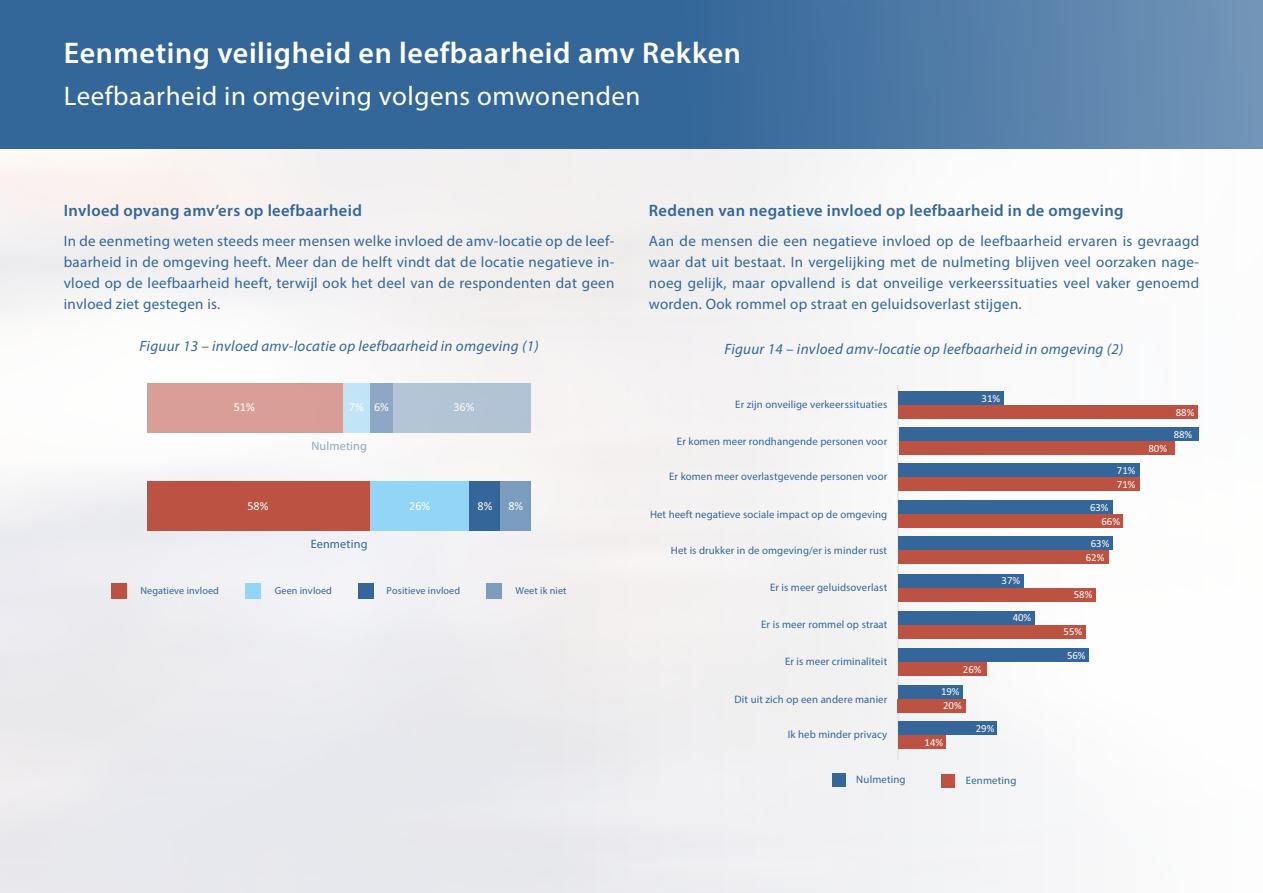
<style>
.page{position:relative;width:1263px;height:893px;background:#fff}
.page>*{position:absolute;margin:0;border:0;box-sizing:border-box;transform-origin:0 0}
.t1{font:600 30px "Myriad Pro";letter-spacing:.02em;color:#fff}
.t2{font:27px "Myriad Pro";letter-spacing:.02em;color:#fff}
.t3{font:600 16.5px "Myriad Pro";letter-spacing:.02em;color:#369}
.t4{font:15px/21px "Myriad Pro";letter-spacing:.02em;color:#369;text-align:justify}
.t5{font:italic 15px "Myriad Pro";letter-spacing:.02em;color:#369}
.t6{font:12.15px "Calibri";color:#fff}
.t7{font:12.15px "Myriad Pro";letter-spacing:.015em;color:#34669a}
.t8{font:10.8px "Myriad Pro";letter-spacing:.01em;color:#34669a}
.t9{font:10.8px/13.8px "Calibri";color:#fff}
.t10{font:10.2px "Myriad Pro";letter-spacing:.01em;color:#34669a}
</style>
<div class="page">
<img style="left:0;top:149px;width:1199px;height:744px">
<svg style="left:0;top:0;width:1263px;height:149px;background:#4170a0"></svg>
<div style="left:941px;top:774px;width:14px;height:13px;background:#bc5242"></div>
<div style="left:832px;top:773px;width:13px;height:14px;background:#34669a"></div>
<hr style="left:897px;top:385px;width:1px;height:375px;background:#d9d9d9">
<div style="left:898px;top:685px;width:64px;height:13px;background:#34669a"></div>
<div style="left:898px;top:699px;width:68px;height:13px;background:#bc5242"></div>
<div style="left:898px;top:391px;width:105px;height:14px;background:#34669a"></div>
<div style="left:898px;top:405px;width:299px;height:14px;background:#bc5242"></div>
<div style="left:898px;top:611px;width:136px;height:14px;background:#34669a"></div>
<div style="left:898px;top:625px;width:187px;height:13px;background:#bc5242"></div>
<div style="left:898px;top:721px;width:98px;height:14px;background:#34669a"></div>
<div style="left:898px;top:735px;width:47px;height:14px;background:#bc5242"></div>
<div style="left:898px;top:648px;width:190px;height:14px;background:#34669a"></div>
<div style="left:898px;top:662px;width:88px;height:14px;background:#bc5242"></div>
<div style="left:898px;top:537px;width:214px;height:13px;background:#34669a"></div>
<div style="left:898px;top:550px;width:211px;height:14px;background:#bc5242"></div>
<div style="left:898px;top:463px;width:241px;height:14px;background:#34669a"></div>
<div style="left:898px;top:477px;width:241px;height:14px;background:#bc5242"></div>
<div style="left:898px;top:501px;width:214px;height:13px;background:#34669a"></div>
<div style="left:898px;top:514px;width:224px;height:14px;background:#bc5242"></div>
<div style="left:898px;top:574px;width:126px;height:13px;background:#34669a"></div>
<div style="left:898px;top:588px;width:197px;height:13px;background:#bc5242"></div>
<div style="left:899px;top:428px;width:299px;height:13px;background:#34669a"></div>
<div style="left:899px;top:441px;width:275px;height:14px;background:#bc5242"></div>
<div style="left:370px;top:481px;width:99px;height:50px;background:#93d5f6"></div>
<div style="left:469px;top:481px;width:31px;height:50px;background:#34669a"></div>
<div style="left:500px;top:481px;width:31px;height:50px;background:#7b9cbd"></div>
<div style="left:147px;top:481px;width:223px;height:50px;background:#bc5242"></div>
<div style="left:112px;top:583px;width:15px;height:15px;background:#bc5242"></div>
<div style="left:246px;top:583px;width:15px;height:15px;background:#93d5f6"></div>
<div style="left:358px;top:583px;width:16px;height:15px;background:#34669a"></div>
<div style="left:487px;top:583px;width:15px;height:15px;background:#7b9cbd"></div>
<div style="left:343px;top:383px;width:27px;height:49px;background:#c1e5f7"></div>
<div style="left:370px;top:383px;width:23px;height:49px;background:#8da8c4"></div>
<div style="left:393px;top:383px;width:138px;height:49px;background:#b3c4d6"></div>
<div style="left:147px;top:383px;width:196px;height:49px;background:#d99f96"></div>
<h1 class="t1" style="left:64px;top:34px;width:679px">Eenmeting veiligheid en leefbaarheid amv Rekken</h1>
<h2 class="t2" style="left:64px;top:79px;width:578px">Leefbaarheid in omgeving volgens omwonenden</h2>
<p class="t3" style="left:64px;top:200px;width:300px">Invloed opvang amv’ers op leefbaarheid</p>
<p class="t4" style="left:64px;top:230px;width:552px">In de eenmeting weten steeds meer mensen welke invloed de amv-locatie op de leef&shy;baarheid in de omgeving heeft. Meer dan de helft vindt dat de locatie negatieve in&shy;vloed op de leefbaarheid heeft, terwijl ook het deel van de respondenten dat geen invloed ziet gestegen is.</p>
<p class="t3" style="left:649px;top:200px;width:476px">Redenen van negatieve invloed op leefbaarheid in de omgeving</p>
<p class="t4" style="left:649px;top:230px;width:552px">Aan de mensen die een negatieve invloed op de leefbaarheid ervaren is gevraagd waar dat uit bestaat. In vergelijking met de nulmeting blijven veel oorzaken nage&shy;noeg gelijk, maar opvallend is dat onveilige verkeerssituaties veel vaker genoemd worden. Ook rommel op straat en geluidsoverlast stijgen.</p>
<p class="t5" style="left:140px;top:337px;width:400px">Figuur 13 – invloed amv-locatie op leefbaarheid in omgeving (1)</p>
<p class="t5" style="left:724px;top:340px;width:400px">Figuur 14 – invloed amv-locatie op leefbaarheid in omgeving (2)</p>
<p class="t6" style="left:234px;top:398px;width:23px">51%</p>
<p class="t6" style="left:349px;top:398px;width:42px">7% 6%</p>
<p class="t6" style="left:453px;top:398px;width:23px">36%</p>
<p class="t7" style="left:311px;top:439px;width:57px">Nulmeting</p>
<p class="t6" style="left:247px;top:498px;width:23px">58%</p>
<p class="t6" style="left:409px;top:497px;width:23px">26%</p>
<p class="t6" style="left:478px;top:498px;width:16px">8%</p>
<p class="t6" style="left:508px;top:498px;width:16px">8%</p>
<p class="t7" style="left:311px;top:537px;width:58px">Eenmeting</p>
<p class="t10" style="left:140px;top:584px;width:80px">Negatieve invloed</p>
<p class="t10" style="left:275px;top:584px;width:59px">Geen invloed</p>
<p class="t10" style="left:387px;top:584px;width:75px">Positieve invloed</p>
<p class="t10" style="left:515px;top:584px;width:53px">Weet ik niet</p>
<p class="t8" style="left:735px;top:398px;width:153px">Er zijn onveilige verkeerssituaties</p>
<p class="t8" style="left:677px;top:434px;width:212px">Er komen meer rondhangende personen voor</p>
<p class="t8" style="left:669px;top:470px;width:220px">Er komen meer overlastgevende personen voor</p>
<p class="t8" style="left:650px;top:507px;width:239px">Het heeft negatieve sociale impact op de omgeving</p>
<p class="t8" style="left:671px;top:543px;width:218px">Het is drukker in de omgeving/er is minder rust</p>
<p class="t8" style="left:770px;top:581px;width:119px">Er is meer geluidsoverlast</p>
<p class="t8" style="left:761px;top:618px;width:128px">Er is meer rommel op straat</p>
<p class="t8" style="left:785px;top:655px;width:104px">Er is meer criminaliteit</p>
<p class="t8" style="left:735px;top:692px;width:154px">Dit uit zich op een andere manier</p>
<p class="t8" style="left:788px;top:728px;width:101px">Ik heb minder privacy</p>
<p class="t9" style="left:982px;top:391px;width:20px">31%</p>
<p class="t9" style="left:1001px;top:574px;width:20px">37%</p>
<p class="t9" style="left:963px;top:662px;width:20px">26%</p>
<p class="t9" style="left:941px;top:685px;width:22px">19%<br>20%</p>
<p class="t9" style="left:924px;top:735px;width:20px">14%</p>
<p class="t9" style="left:976px;top:721px;width:20px">29%</p>
<p class="t9" style="left:1013px;top:611px;width:20px">40%</p>
<p class="t8" style="left:856px;top:773px;width:51px">Nulmeting</p>
<p class="t8" style="left:966px;top:773px;width:52px">Eenmeting</p>
<p class="t9" style="left:1117px;top:463px;width:20px">71%<br>71%</p>
<p class="t9" style="left:1101px;top:500px;width:20px;text-indent:-11px">63%<br>66%</p>
<p class="t9" style="left:1086px;top:536px;width:25px;text-align:center">63%<br>62%</p>
<p class="t9" style="left:1074px;top:587px;width:20px">58%</p>
<p class="t9" style="left:1064px;top:624px;width:20px">55%</p>
<p class="t9" style="left:1067px;top:648px;width:20px">56%</p>
<p class="t9" style="left:1176px;top:405px;width:20px">88%</p>
<p class="t9" style="left:1174px;top:427px;width:20px">88%</p>
<p class="t9" style="left:1148px;top:441px;width:20px">80%</p>
</div>
